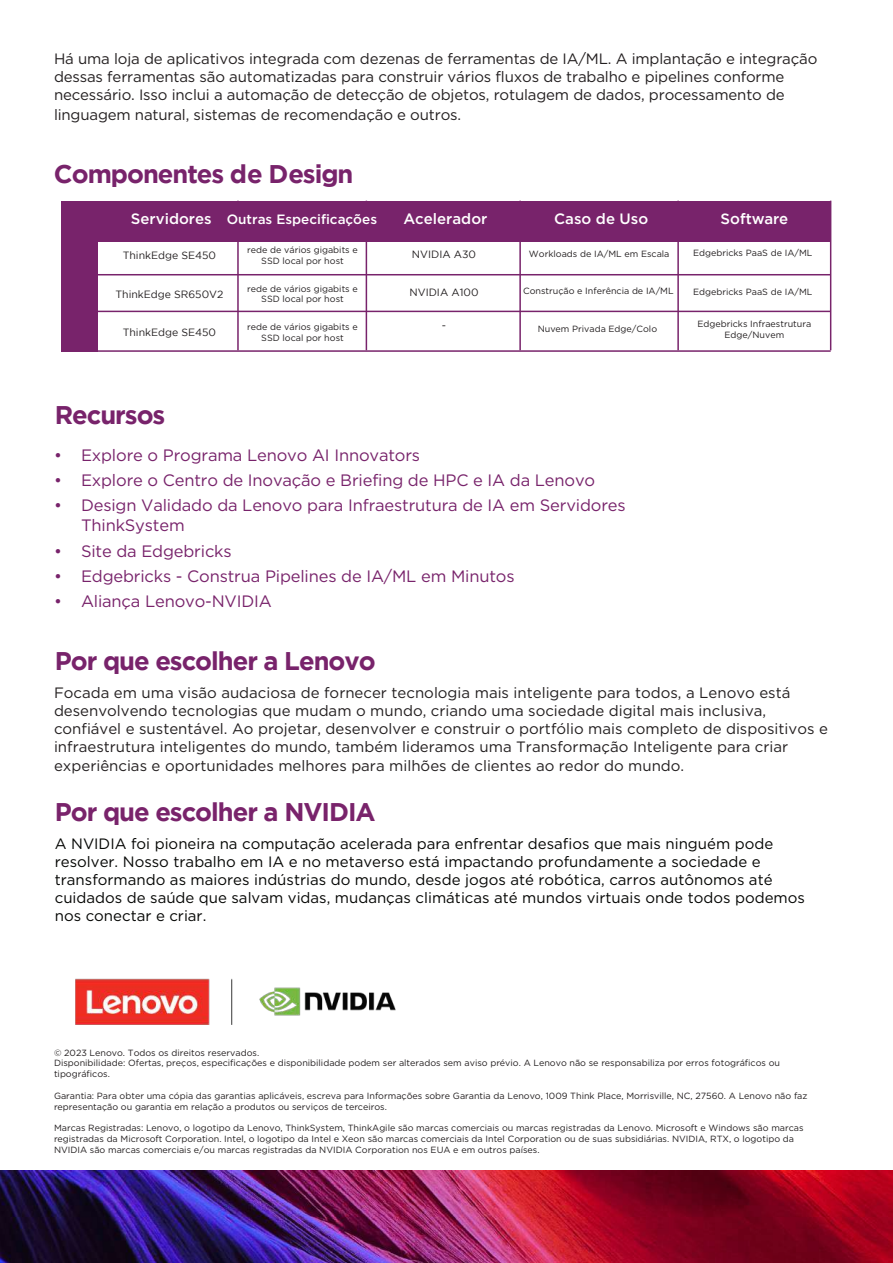
<style>
.page{position:relative;width:893px;height:1263px;background:#fff}
.page>*{position:absolute;margin:0;border:0;box-sizing:border-box;transform-origin:0 0}
.t1{font:700 25.5px "Gotham";letter-spacing:-.04em;color:#78236b}
.t2{font:700 25.5px "Gotham";letter-spacing:-.04em;color:#79236b}
.t3{font:16.5px/20.4px "Gotham";letter-spacing:-.01em;color:#78236b}
.t4{font:16.5px "Gotham";letter-spacing:-.01em;color:#79236b}
.t5{font:15px/18.1px "Gotham";color:#231f20}
.t6{font:15px/18px "Gotham";color:#040503}
.t7{font:500 15px "Gotham";color:#fff}
.t8{font:500 13.5px "Gotham";color:#fff}
.t9{font:10.5px "Gotham";color:#231f20}
.t10{font:9px/10.8px "Gotham";color:#231f20;text-align:center}
.s1{font-size:15px}
.s2{color:#78236b}
</style>
<div class="page">
<img style="left:0;top:1171px;width:893px;height:92px">
<div style="left:62px;top:201px;width:769px;height:40px;background:#78236b"></div>
<div style="left:62px;top:235px;width:36px;height:117px;background:#78236b"></div>
<hr style="left:237px;top:201px;width:2px;height:149px;background:#78236b">
<hr style="left:366px;top:201px;width:1px;height:149px;background:#78236b">
<hr style="left:519px;top:201px;width:2px;height:149px;background:#78236b">
<hr style="left:677px;top:201px;width:2px;height:149px;background:#78236b">
<hr style="left:830px;top:201px;width:1px;height:149px;background:#78236b">
<hr style="left:89px;top:350px;width:742px;height:2px;background:#78236b">
<hr style="left:89px;top:311px;width:742px;height:1px;background:#78236b">
<hr style="left:89px;top:274px;width:742px;height:1px;background:#78236b">
<img style="left:75px;top:978px;width:321px;height:47px">
<p class="t5" style="left:54px;top:50px;width:765px">Há uma loja de aplicativos integrada com dezenas de ferramentas de IA/ML. A implantação e integração dessas ferramentas são automatizadas para construir vários fluxos de trabalho e pipelines conforme necessário. Isso inclui a automação de detecção de objetos, rotulagem de dados, processamento de</p>
<h3 class="t5" style="left:54px;top:105px;width:409px">linguagem natural, sistemas de recomendação e outros.</h3>
<h1 class="t1" style="left:54px;top:159px;width:301px">Componentes de Design</h1>
<h3 class="t8" style="left:131px;top:210px;width:248px"><span class="s1">Servidores</span> Outras Especificações</h3>
<h3 class="t7" style="left:403px;top:209px;width:85px">Acelerador</h3>
<h3 class="t7" style="left:554px;top:209px;width:96px">Caso de Uso</h3>
<h3 class="t7" style="left:721px;top:211px;width:69px">Software</h3>
<p class="t9" style="left:123px;top:250px;width:95px">ThinkEdge SE450</p>
<p class="t10" style="left:247px;top:244px;width:112px">rede de vários gigabits e<br>SSD local por host</p>
<p class="t9" style="left:412px;top:248px;width:66px">NVIDIA A30</p>
<p class="t10" style="left:529px;top:249px;width:142px">Workloads de IA/ML em Escala</p>
<p class="t10" style="left:693px;top:247px;width:121px">Edgebricks PaaS de IA/ML</p>
<p class="t9" style="left:116px;top:288px;width:109px">ThinkEdge SR650V2</p>
<p class="t10" style="left:247px;top:283px;width:112px">rede de vários gigabits e<br>SSD local por host</p>
<p class="t9" style="left:409px;top:287px;width:71px">NVIDIA A100</p>
<p class="t10" style="left:523px;top:285px;width:152px">Construção e Inferência de IA/ML</p>
<p class="t10" style="left:693px;top:286px;width:121px">Edgebricks PaaS de IA/ML</p>
<p class="t9" style="left:123px;top:327px;width:95px">ThinkEdge SE450</p>
<p class="t10" style="left:247px;top:321px;width:112px">rede de vários gigabits e<br>SSD local por host</p>
<p class="t9" style="left:442px;top:319px;width:6px">-</p>
<p class="t10" style="left:538px;top:323px;width:121px">Nuvem Privada Edge/Colo</p>
<p class="t10" style="left:697px;top:318px;width:115px">Edgebricks Infraestrutura<br>Edge/Nuvem</p>
<h1 class="t1" style="left:55px;top:400px;width:112px">Recursos</h1>
<h2 class="t3" style="left:54px;top:445px;width:368px">• Explore o Programa Lenovo AI Innovators</h2>
<h2 class="t3" style="left:54px;top:470px;width:543px">• Explore o Centro de Inovação e Briefing de HPC e IA da Lenovo</h2>
<h2 class="t3" style="left:81px;top:494px;width:546px;text-indent:-27px">• Design Validado da Lenovo para Infraestrutura de IA em Servidores<br>ThinkSystem</h2>
<h2 class="t3" style="left:54px;top:540px;width:179px">• Site da Edgebricks</h2>
<h2 class="t3" style="left:54px;top:565px;width:462px">• Edgebricks - Construa Pipelines de IA/ML em Minutos</h2>
<h2 class="t4" style="left:54px;top:591px;width:219px"><span class="s2">•</span> Aliança Lenovo-NVIDIA</h2>
<h1 class="t1" style="left:55px;top:646px;width:322px">Por que escolher a Lenovo</h1>
<p class="t5" style="left:54px;top:683px;width:775px">Focada em uma visão audaciosa de fornecer tecnologia mais inteligente para todos, a Lenovo está desenvolvendo tecnologias que mudam o mundo, criando uma sociedade digital mais inclusiva, confiável e sustentável. Ao projetar, desenvolver e construir o portfólio mais completo de dispositivos e infraestrutura inteligentes do mundo, também lideramos uma Transformação Inteligente para criar experiências e oportunidades melhores para milhões de clientes ao redor do mundo.</p>
<h1 class="t2" style="left:55px;top:797px;width:322px">Por que escolher a NVIDIA</h1>
<p class="t6" style="left:55px;top:835px;width:752px">A NVIDIA foi pioneira na computação acelerada para enfrentar desafios que mais ninguém pode resolver. Nosso trabalho em IA e no metaverso está impactando profundamente a sociedade e transformando as maiores indústrias do mundo, desde jogos até robótica, carros autônomos até cuidados de saúde que salvam vidas, mudanças climáticas até mundos virtuais onde todos podemos nos conectar e criar.</p>
<p class="t10" style="left:54px;top:1047px;width:728px;text-align:left">© 2023 Lenovo. Todos os direitos reservados.<br>Disponibilidade: Ofertas, preços, especificações e disponibilidade podem ser alterados sem aviso prévio. A Lenovo não se responsabiliza por erros fotográficos ou tipográficos.</p>
<p class="t10" style="left:54px;top:1090px;width:755px;text-align:left">Garantia: Para obter uma cópia das garantias aplicáveis, escreva para Informações sobre Garantia da Lenovo, 1009 Think Place, Morrisville, NC, 27560. A Lenovo não faz representação ou garantia em relação a produtos ou serviços de terceiros.</p>
<p class="t10" style="left:54px;top:1122px;width:751px;text-align:left">Marcas Registradas: Lenovo, o logotipo da Lenovo, ThinkSystem, ThinkAgile são marcas comerciais ou marcas registradas da Lenovo. Microsoft e Windows são marcas registradas da Microsoft Corporation. Intel, o logotipo da Intel e Xeon são marcas comerciais da Intel Corporation ou de suas subsidiárias. NVIDIA, RTX, o logotipo da<br>NVIDIA são marcas comerciais e/ou marcas registradas da NVIDIA Corporation nos EUA e em outros países.</p>
</div>
